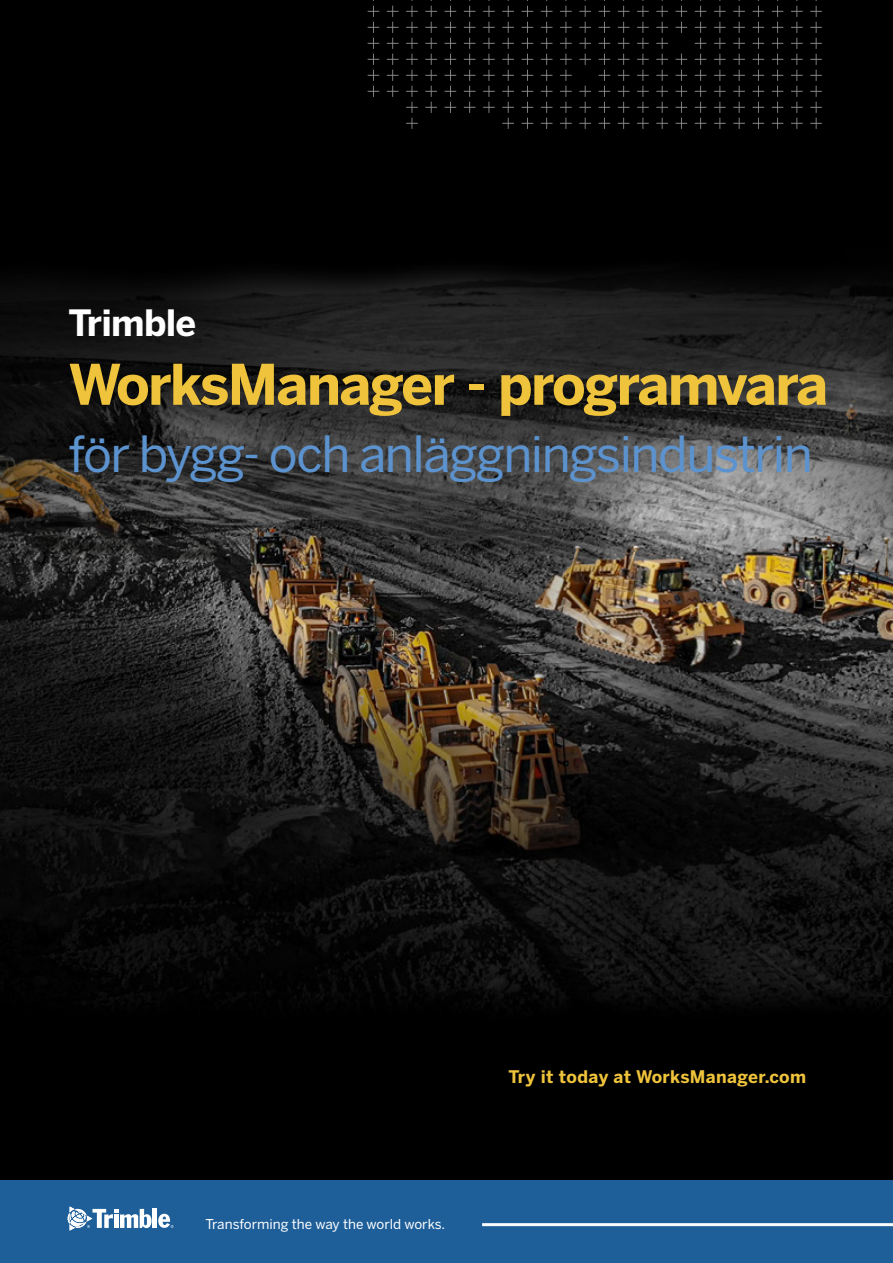
<style>
.page{position:relative;width:893px;height:1263px;background:#fff}
.page>*{position:absolute;margin:0;border:0;box-sizing:border-box;transform-origin:0 0}
.t1{font:700 55.5px "Benton Sans";letter-spacing:-.03em;color:#efc33b}
.t2{font:49.5px "Benton Sans";letter-spacing:-.03em;color:#5c93cf}
.t3{font:700 36px "Benton Sans";letter-spacing:-.02em;color:#fff}
.t4{font:700 17.25px "Benton Sans";letter-spacing:.02em;color:#efc33b}
.t5{font:13.5px "Benton Sans";color:#fff}
</style>
<div class="page">
<img style="left:0;top:0;width:893px;height:1181px">
<svg style="left:368px;top:0;width:454px;height:129px;background:#080809"></svg>
<div style="left:0;top:1181px;width:893px;height:82px;background:#1e5f9a"></div>
<hr style="left:153px;top:1209px;width:4px;height:19px;background:#fff">
<svg style="left:68px;top:1206px;width:84px;height:24px"></svg>
<svg style="left:158px;top:1214px;width:16px;height:14px"></svg>
<hr style="left:482px;top:1223px;width:411px;height:3px;background:#fff">
<h3 class="t3" style="left:68px;top:300px;width:129px">Trimble</h3>
<h1 class="t1" style="left:68px;top:350px;width:761px">WorksManager - programvara</h1>
<h2 class="t2" style="left:68px;top:424px;width:746px">för bygg- och anläggningsindustrin</h2>
<p class="t5" style="left:206px;top:1215px;width:241px">Transforming the way the world works.</p>
<p class="t4" style="left:508px;top:1065px;width:299px">Try it today at WorksManager.com</p>
</div>
